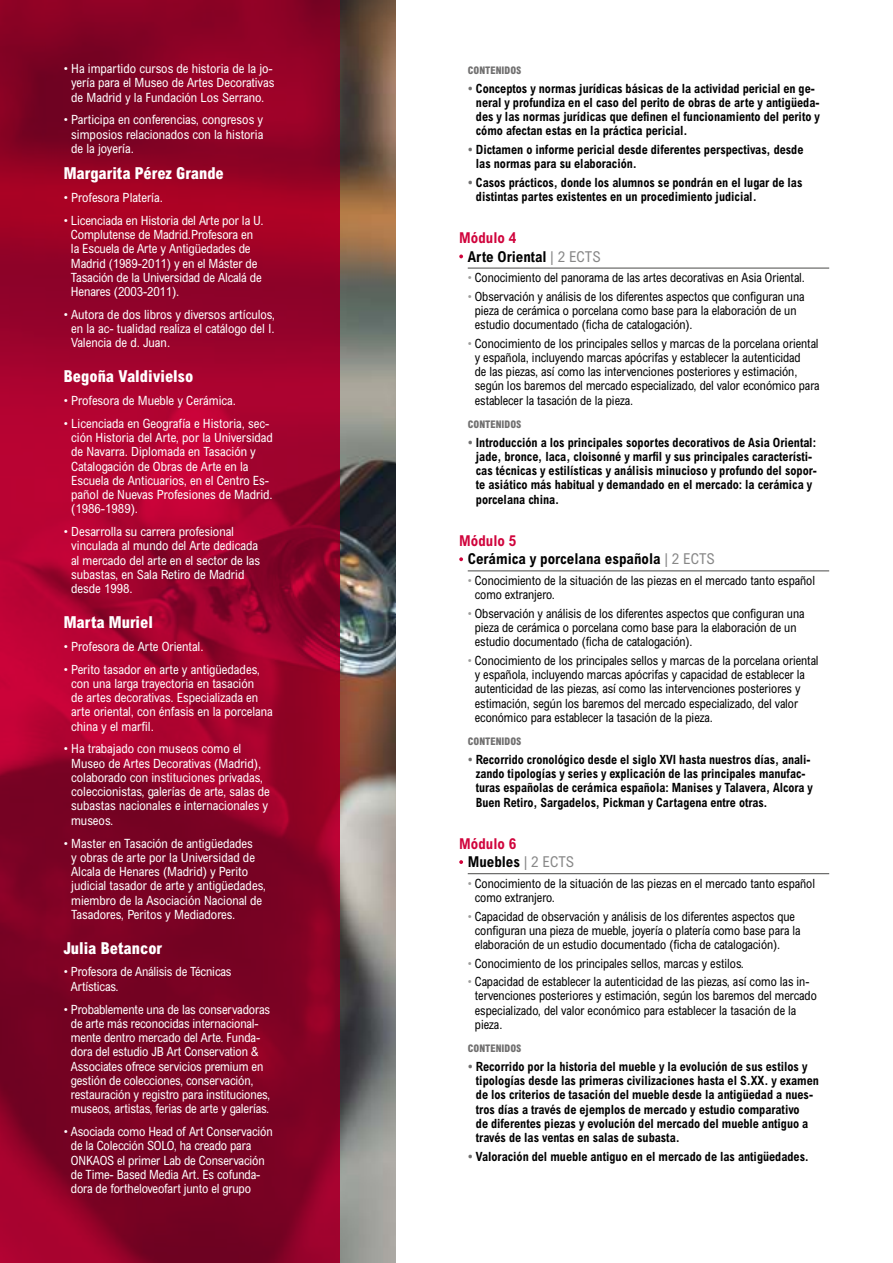
<style>
.page{position:relative;width:893px;height:1263px;background:#fff}
.page>*{position:absolute;margin:0;border:0;box-sizing:border-box;transform-origin:0 0}
.t1{font:800 condensed 16.5px "Arial MT Pro";color:#fff}
.t2{font:700 condensed 15px/18.6px "Arial MT Pro";color:#000}
.t3{font:700 condensed 15px/18.6px "Arial MT Pro";color:#d0043c}
.t4{font:condensed 12.75px/14.2px "Arial MT Pro";color:#fff}
.t5{font:condensed 12.75px/14.2px "Arial MT Pro";color:#000;scale:.96 1}
.t6{font:700 condensed 12.75px/14.2px "Arial MT Pro";color:#000;scale:.96 1}
.t7{font:700 condensed 12.75px/14.2px "Arial MT Pro";color:#000;scale:.95 1}
.t8{font:800 condensed 10.5px "Arial MT Pro";color:#706f6f}
.s1{color:#706f6f}
.s2{color:#d0043c}
.s3{font-weight:400;color:#878787}
.s4{color:#9d9d9c}
.s5{color:#000}
</style>
<div class="page">
<hr style="left:468px;top:268px;width:361px;height:1px;background:#4a4a49">
<svg style="left:459px;top:255px;width:4px;height:3px"></svg>
<hr style="left:468px;top:571px;width:361px;height:1px;background:#4a4a49">
<svg style="left:459px;top:557px;width:4px;height:4px"></svg>
<hr style="left:468px;top:873px;width:361px;height:1px;background:#4a4a49">
<svg style="left:459px;top:860px;width:4px;height:4px"></svg>
<img style="left:340px;top:0;width:56px;height:1263px">
<svg style="left:0;top:0;width:340px;height:1263px;background:#920228"></svg>
<p class="t4" style="left:64px;top:62px;width:212px;text-align:center">• Ha impartido cursos de historia de la jo&shy;yería para el Museo de Artes Decorativas de Madrid y la Fundación Los Serrano.</p>
<p class="t4" style="left:71px;top:113px;width:194px;text-align:justify;text-indent:-7px">• Participa en conferencias, congresos y simposios relacionados con la historia de la joyería.</p>
<p class="t1" style="left:64px;top:163px;width:162px">Margarita Pérez Grande</p>
<p class="t4" style="left:64px;top:191px;width:101px">• Profesora Platería.</p>
<p class="t4" style="left:71px;top:213px;width:194px;text-indent:-7px">• Licenciada en Historia del Arte por la U.<br>Complutense de Madrid.Profesora en la Escuela de Arte y Antigüedades de Madrid (1989-2011) y en el Máster de Tasación de la Universidad de Alcalá de Henares (2003-2011).</p>
<p class="t4" style="left:71px;top:308px;width:205px;text-align:justify;text-indent:-7px">• Autora de dos libros y diversos artículos, en la ac- tualidad realiza el catálogo del I.<br>Valencia de d. Juan.</p>
<p class="t1" style="left:64px;top:366px;width:131px">Begoña Valdivielso</p>
<p class="t4" style="left:64px;top:394px;width:174px">• Profesora de Mueble y Cerámica.</p>
<p class="t4" style="left:71px;top:416px;width:203px;text-indent:-7px">• Licenciada en Geografía e Historia, sec&shy;ción Historia del Arte, por la Universidad de Navarra. Diplomada en Tasación y Catalogación de Obras de Arte en la Escuela de Anticuarios, en el Centro Es&shy;pañol de Nuevas Profesiones de Madrid. (1986-1989).</p>
<p class="t4" style="left:71px;top:525px;width:191px;text-indent:-7px">• Desarrolla su carrera profesional vinculada al mundo del Arte dedicada al mercado del arte en el sector de las subastas, en Sala Retiro de Madrid desde 1998.</p>
<p class="t1" style="left:64px;top:612px;width:91px">Marta Muriel</p>
<p class="t4" style="left:64px;top:640px;width:141px">• Profesora de Arte Oriental.</p>
<p class="t4" style="left:71px;top:662px;width:203px;text-indent:-7px">• Perito tasador en arte y antigüedades, con una larga trayectoria en tasación<br>de artes decorativas. Especializada en arte oriental, con énfasis en la porcelana china y el marfil.</p>
<p class="t4" style="left:71px;top:742px;width:200px;text-indent:-7px">• Ha trabajado con museos como el Museo de Artes Decorativas (Madrid), colaborado con instituciones privadas, coleccionistas, galerías de arte, salas de subastas nacionales e internacionales y museos.</p>
<p class="t4" style="left:71px;top:836px;width:196px;text-indent:-7px">• Master en Tasación de antigüedades<br>y obras de arte por la Universidad de Alcala de Henares (Madrid) y Perito judicial tasador de arte y antigüedades, miembro de la Asociación Nacional de Tasadores, Peritos y Mediadores.</p>
<p class="t1" style="left:64px;top:938px;width:100px">Julia Betancor</p>
<p class="t4" style="left:71px;top:965px;width:162px;text-indent:-7px">• Profesora de Análisis de Técnicas<br>Artísticas.</p>
<p class="t4" style="left:71px;top:1002px;width:201px;text-indent:-7px">• Probablemente una de las conservadoras de arte más reconocidas internacional&shy;mente dentro mercado del Arte. Funda&shy;dora del estudio JB Art Conservation &amp; Associates ofrece servicios premium en gestión de colecciones, conservación, restauración y registro para instituciones, museos, artistas, ferias de arte y galerías.</p>
<p class="t4" style="left:71px;top:1125px;width:203px;text-indent:-7px">• Asociada como Head of Art Conservación de la Colección SOLO, ha creado para ONKAOS el primer Lab de Conservación de Time- Based Media Art. Es cofunda&shy;dora de fortheloveofart junto el grupo</p>
<p class="t8" style="left:468px;top:64px;width:55px">CONTENIDOS</p>
<p class="t6" style="left:476px;top:82px;width:360px;text-indent:-8px"><span class="s1">•</span> Conceptos y normas jurídicas básicas de la actividad pericial en ge&shy;neral y profundiza en el caso del perito de obras de arte y antigüeda&shy;des y las normas jurídicas que definen el funcionamiento del perito y cómo afectan estas en la práctica pericial.</p>
<p class="t6" style="left:476px;top:143px;width:343px;text-indent:-8px"><span class="s1">•</span> Dictamen o informe pericial desde diferentes perspectivas, desde las normas para su elaboración.</p>
<p class="t6" style="left:476px;top:176px;width:342px;text-indent:-8px"><span class="s1">•</span> Casos prácticos, donde los alumnos se pondrán en el lugar de las distintas partes existentes en un procedimiento judicial.</p>
<p class="t2" style="left:468px;top:229px;width:134px;text-indent:-9px"><span class="s2">Módulo 4<br></span>Arte Oriental <span class="s3">| 2 ECTS</span></p>
<p class="t5" style="left:468px;top:271px;width:353px"><span class="s4">•</span> Conocimiento del panorama de las artes decorativas en Asia Oriental.</p>
<p class="t5" style="left:475px;top:289px;width:345px;text-indent:-7px"><span class="s4">•</span> Observación y análisis de los diferentes aspectos que configuran una pieza de cerámica o porcelana como base para la elaboración de un estudio documentado (ficha de catalogación).</p>
<p class="t5" style="left:475px;top:336px;width:361px;text-indent:-7px"><span class="s4">•</span> Conocimiento de los principales sellos y marcas de la porcelana oriental y española, incluyendo marcas apócrifas y establecer la autenticidad<br>de las piezas, así como las intervenciones posteriores y estimación, según los baremos del mercado especializado, del valor económico para establecer la tasación de la pieza.</p>
<p class="t8" style="left:468px;top:418px;width:55px">CONTENIDOS</p>
<p class="t6" style="left:476px;top:436px;width:357px;text-indent:-8px"><span class="s1">•</span> Introducción a los principales soportes decorativos de Asia Oriental: jade, bronce, laca, cloisonné y marfil y sus principales característi&shy;cas técnicas y estilísticas y análisis minucioso y profundo del sopor&shy;te asiático más habitual y demandado en el mercado: la cerámica y porcelana china.</p>
<p class="t2" style="left:468px;top:532px;width:249px;text-indent:-9px"><span class="s2">Módulo 5<br></span>Cerámica y porcelana española <span class="s3">| 2 ECTS</span></p>
<p class="t5" style="left:475px;top:574px;width:356px;text-indent:-7px"><span class="s4">•</span> Conocimiento de la situación de las piezas en el mercado tanto español como extranjero.</p>
<p class="t5" style="left:475px;top:606px;width:345px;text-indent:-7px"><span class="s4">•</span> Observación y análisis de los diferentes aspectos que configuran una pieza de cerámica o porcelana como base para la elaboración de un estudio documentado (ficha de catalogación).</p>
<p class="t5" style="left:475px;top:653px;width:359px;text-indent:-7px"><span class="s4">•</span> Conocimiento de los principales sellos y marcas de la porcelana oriental y española, incluyendo marcas apócrifas y capacidad de establecer la autenticidad de las piezas, así como las intervenciones posteriores y estimación, según los baremos del mercado especializado, del valor económico para establecer la tasación de la pieza.</p>
<p class="t8" style="left:468px;top:735px;width:55px">CONTENIDOS</p>
<p class="t7" style="left:476px;top:753px;width:356px;text-indent:-8px"><span class="s1">•</span> Recorrido cronológico desde el siglo XVI hasta nuestros días, anali&shy;zando tipologías y series y explicación de las principales manufac&shy;turas españolas de cerámica española: Manises y Talavera, Alcora y Buen Retiro, Sargadelos, Pickman y Cartagena entre otras.</p>
<p class="t3" style="left:468px;top:835px;width:108px;text-indent:-9px">Módulo 6<br><span class="s5">Muebles</span> <span class="s3">| 2 ECTS</span></p>
<p class="t5" style="left:475px;top:876px;width:356px;text-indent:-7px"><span class="s4">•</span> Conocimiento de la situación de las piezas en el mercado tanto español como extranjero.</p>
<p class="t5" style="left:475px;top:909px;width:341px;text-indent:-7px"><span class="s4">•</span> Capacidad de observación y análisis de los diferentes aspectos que configuran una pieza de mueble, joyería o platería como base para la elaboración de un estudio documentado (ficha de catalogación).</p>
<p class="t5" style="left:468px;top:956px;width:289px"><span class="s4">•</span> Conocimiento de los principales sellos, marcas y estilos.</p>
<p class="t5" style="left:475px;top:975px;width:358px;text-indent:-7px"><span class="s4">•</span> Capacidad de establecer la autenticidad de las piezas, así como las in&shy;tervenciones posteriores y estimación, según los baremos del mercado especializado, del valor económico para establecer la tasación de la pieza.</p>
<p class="t8" style="left:468px;top:1042px;width:55px">CONTENIDOS</p>
<p class="t6" style="left:476px;top:1060px;width:359px;text-indent:-8px"><span class="s1">•</span> Recorrido por la historia del mueble y la evolución de sus estilos y tipologías desde las primeras civilizaciones hasta el S.XX. y examen de los criterios de tasación del mueble desde la antigüedad a nues&shy;tros días a través de ejemplos de mercado y estudio comparativo<br>de diferentes piezas y evolución del mercado del mueble antiguo a través de las ventas en salas de subasta.</p>
<p class="t6" style="left:468px;top:1149px;width:357px"><span class="s1">•</span> Valoración del mueble antiguo en el mercado de las antigüedades.</p>
</div>
